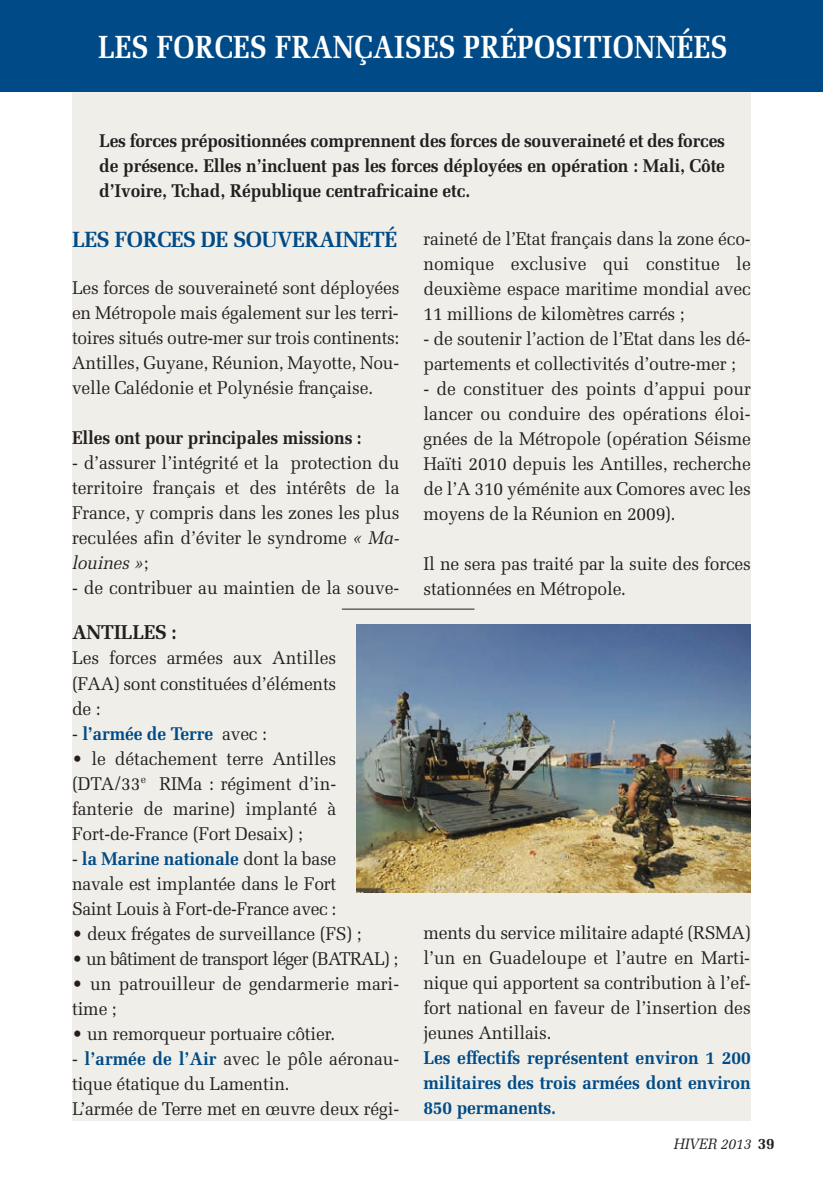
<style>
.page{position:relative;width:823px;height:1191px;background:#fff}
.page>*{position:absolute;margin:0;border:0;box-sizing:border-box;transform-origin:0 0}
.t1{font:700 32px "Melior";letter-spacing:.01em;color:#fff;scale:.85 1}
.t2{font:700 22px "Melior";letter-spacing:-.02em;color:#004b87;scale:.95 1}
.t3{font:700 20px "Melior";letter-spacing:-.01em;color:#231f20;scale:.95 1}
.t4{font:18.4px/25px "Melior";letter-spacing:-.01em;color:#231f20;text-align:justify;scale:.95 1}
.t5{font:700 18.4px/25px "Melior";letter-spacing:-.01em;color:#231f20;text-align:justify;scale:.95 1}
.t6{font:700 18.4px/25px "Melior";letter-spacing:-.005em;color:#004b87;text-align:justify;scale:.95 1}
.t7{font:18.4px "Melior";letter-spacing:-.04em;color:#231f20;scale:.95 1}
.t8{font:italic 15px "Melior";letter-spacing:-.015em;color:#231f20;scale:.95 1}
.s1{font-style:italic}
.s2{font-weight:400;color:#231f20}
.s3{font-weight:700;color:#004b87}
.s4{font-weight:700;font-style:normal;font-size:16px}
</style>
<div class="page">
<div style="left:72px;top:93px;width:678px;height:1028px;background:#efeee9"></div>
<div style="left:0;top:0;width:822px;height:92px;background:#004b87"></div>
<img style="left:356px;top:624px;width:394px;height:269px">
<hr style="left:342px;top:608px;width:132px;height:1px;background:#231f20">
<h1 class="t1" style="left:98px;top:28px;width:741px">LES FORCES FRANÇAISES PRÉPOSITIONNÉES</h1>
<p class="t5" style="left:99px;top:128px;width:659px">Les forces prépositionnées comprennent des forces de souveraineté et des forces de présence. Elles n’incluent pas les forces déployées en opération : Mali, Côte d’Ivoire, Tchad, République centrafricaine etc.</p>
<p class="t2" style="left:72px;top:227px;width:343px">LES FORCES DE SOUVERAINETÉ</p>
<p class="t4" style="left:72px;top:275px;width:346px">Les forces de souveraineté sont déployées en Métropole mais également sur les terri&shy;toires situés outre-mer sur trois continents:<br>Antilles, Guyane, Réunion, Mayotte, Nou&shy;velle Calédonie et Polynésie française.</p>
<p class="t5" style="left:72px;top:425px;width:306px">Elles ont pour principales missions :</p>
<p class="t4" style="left:72px;top:450px;width:346px">- d’assurer l’intégrité et la protection du territoire français et des intérêts de la France, y compris dans les zones les plus reculées afin d’éviter le syndrome <span class="s1">« Ma&shy;louines »</span>;</p>
<p class="t4" style="left:72px;top:575px;width:346px">- de contribuer au maintien de la souve-</p>
<p class="t4" style="left:423px;top:226px;width:346px">raineté de l’Etat français dans la zone éco&shy;nomique exclusive qui constitue le deuxième espace maritime mondial avec 11 millions de kilomètres carrés ;</p>
<p class="t4" style="left:423px;top:326px;width:346px">- de soutenir l’action de l’Etat dans les dé&shy;partements et collectivités d’outre-mer ;</p>
<p class="t4" style="left:423px;top:376px;width:346px">- de constituer des points d’appui pour lancer ou conduire des opérations éloi&shy;gnées de la Métropole (opération Séisme Haïti 2010 depuis les Antilles, recherche de l’A 310 yéménite aux Comores avec les moyens de la Réunion en 2009).</p>
<p class="t4" style="left:423px;top:551px;width:346px">Il ne sera pas traité par la suite des forces stationnées en Métropole.</p>
<p class="t3" style="left:72px;top:621px;width:112px">ANTILLES :</p>
<p class="t4" style="left:72px;top:645px;width:279px">Les forces armées aux Antilles (FAA) sont constituées d’éléments de :</p>
<p class="t6" style="left:72px;top:720px;width:207px"><span class="s2">-</span> l’armée de Terre <span class="s2">avec :</span></p>
<p class="t4" style="left:72px;top:745px;width:279px">• le détachement terre Antilles (DTA/33<sup>e</sup> RIMa : régiment d’in&shy;fanterie de marine) implanté à Fort-de-France (Fort Desaix) ;</p>
<p class="t4" style="left:72px;top:845px;width:279px">- <span class="s3">la Marine nationale</span> dont la base navale est implantée dans le Fort Saint Louis à Fort-de-France avec :</p>
<p class="t4" style="left:72px;top:920px;width:306px">• deux frégates de surveillance (FS) ;</p>
<p class="t7" style="left:72px;top:947px;width:345px">• un bâtiment de transport léger (BATRAL) ;</p>
<p class="t4" style="left:72px;top:970px;width:346px">• un patrouilleur de gendarmerie mari&shy;time ;</p>
<p class="t4" style="left:72px;top:1020px;width:278px">• un remorqueur portuaire côtier.</p>
<p class="t4" style="left:72px;top:1045px;width:346px;text-align:left">- <span class="s3">l’armée de l’Air</span> avec le pôle aéronau&shy;tique étatique du Lamentin.<br>L’armée de Terre met en œuvre deux régi-</p>
<p class="t4" style="left:423px;top:920px;width:346px">ments du service militaire adapté (RSMA) l’un en Guadeloupe et l’autre en Marti&shy;nique qui apportent sa contribution à l’ef&shy;fort national en faveur de l’insertion des jeunes Antillais.</p>
<p class="t6" style="left:423px;top:1045px;width:346px">Les effectifs représentent environ 1 200 militaires des trois armées dont environ 850 permanents.</p>
<p class="t8" style="left:673px;top:1134px;width:108px">HIVER 2013 <span class="s4">39</span></p>
</div>
